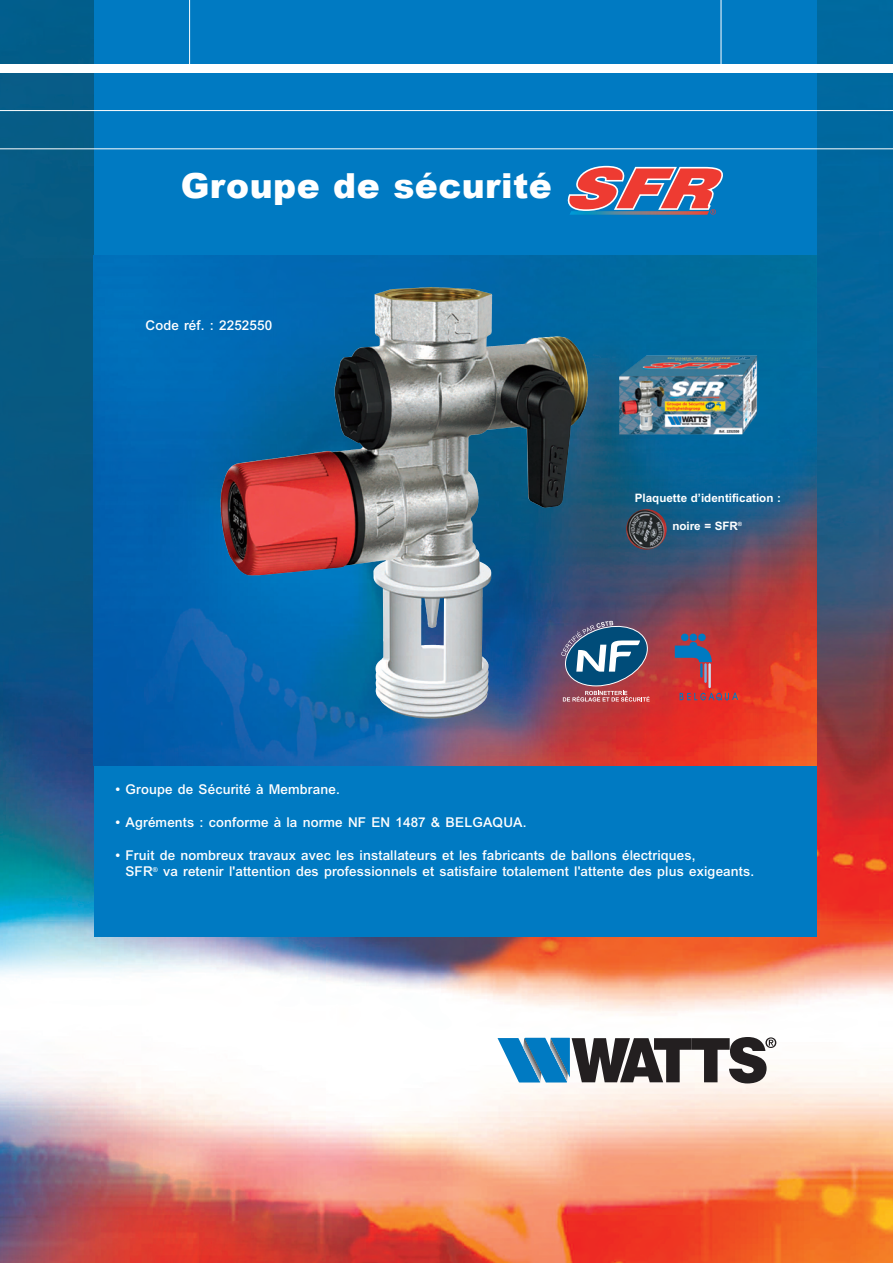
<style>
.page{position:relative;width:893px;height:1263px;background:#fff}
.page>*{position:absolute;margin:0;border:0;box-sizing:border-box;transform-origin:0 0}
.t1{font:900 34.5px "Arial";letter-spacing:.015em;color:#fff}
.t2{font:500 13.5px/16.5px "M Arial";letter-spacing:.01em;color:#fff}
.t3{font:700 11.7px "M Arial";color:#fff}
</style>
<div class="page">
<img style="left:0;top:0;width:893px;height:1263px">
<div style="left:94px;top:0;width:722px;height:937px;background:#007ac2"></div>
<img style="left:94px;top:255px;width:722px;height:510px">
<hr style="left:721px;top:0;width:1px;height:66px;background:#fff">
<hr style="left:189px;top:0;width:1px;height:64px;background:#fff">
<div style="left:0;top:64px;width:893px;height:8px;background:#fff"></div>
<hr style="left:0;top:110px;width:893px;height:1px;background:#fff">
<hr style="left:0;top:148px;width:893px;height:1px;background:#fff">
<img style="left:486px;top:336px;width:87px;height:11px">
<svg style="left:568px;top:166px;width:155px;height:49px"></svg>
<img style="left:626px;top:509px;width:41px;height:41px;border-radius:50%">
<img style="left:619px;top:356px;width:138px;height:78px">
<svg style="left:561px;top:621px;width:89px;height:80px;background:#686882"></svg>
<svg style="left:675px;top:642px;width:37px;height:20px"></svg>
<div style="left:681px;top:634px;width:7px;height:7px;background:#007ac2;border-radius:50%"></div>
<div style="left:690px;top:634px;width:7px;height:7px;background:#007ac2;border-radius:50%"></div>
<div style="left:698px;top:634px;width:8px;height:7px;background:#007ac2;border-radius:50%"></div>
<hr style="left:700px;top:663px;width:3px;height:15px;background:#007ac2">
<hr style="left:704px;top:663px;width:3px;height:20px;background:#79aede">
<hr style="left:708px;top:663px;width:3px;height:25px;background:#c7e0f3">
<svg style="left:680px;top:693px;width:58px;height:7px"></svg>
<svg style="left:497px;top:1037px;width:279px;height:46px"></svg>
<h1 class="t1" style="left:181px;top:160px;width:373px">Groupe de sécurité</h1>
<p class="t2" style="left:145px;top:318px;width:128px">Code réf. : 2252550</p>
<p class="t3" style="left:635px;top:493px;width:148px">Plaquette d’identification :</p>
<p class="t3" style="left:672px;top:521px;width:71px">noire = SFR<sup>®</sup></p>
<p class="t2" style="left:116px;top:782px;width:226px">• Groupe de Sécurité à Membrane.</p>
<p class="t2" style="left:116px;top:815px;width:412px">• Agréments : conforme à la norme NF EN 1487 &amp; BELGAQUA.</p>
<p class="t2" style="left:125px;top:848px;width:630px;text-indent:-10px">• Fruit de nombreux travaux avec les installateurs et les fabricants de ballons électriques,<br>SFR<sup>®</sup> va retenir l'attention des professionnels et satisfaire totalement l'attente des plus exigeants.</p>
</div>
